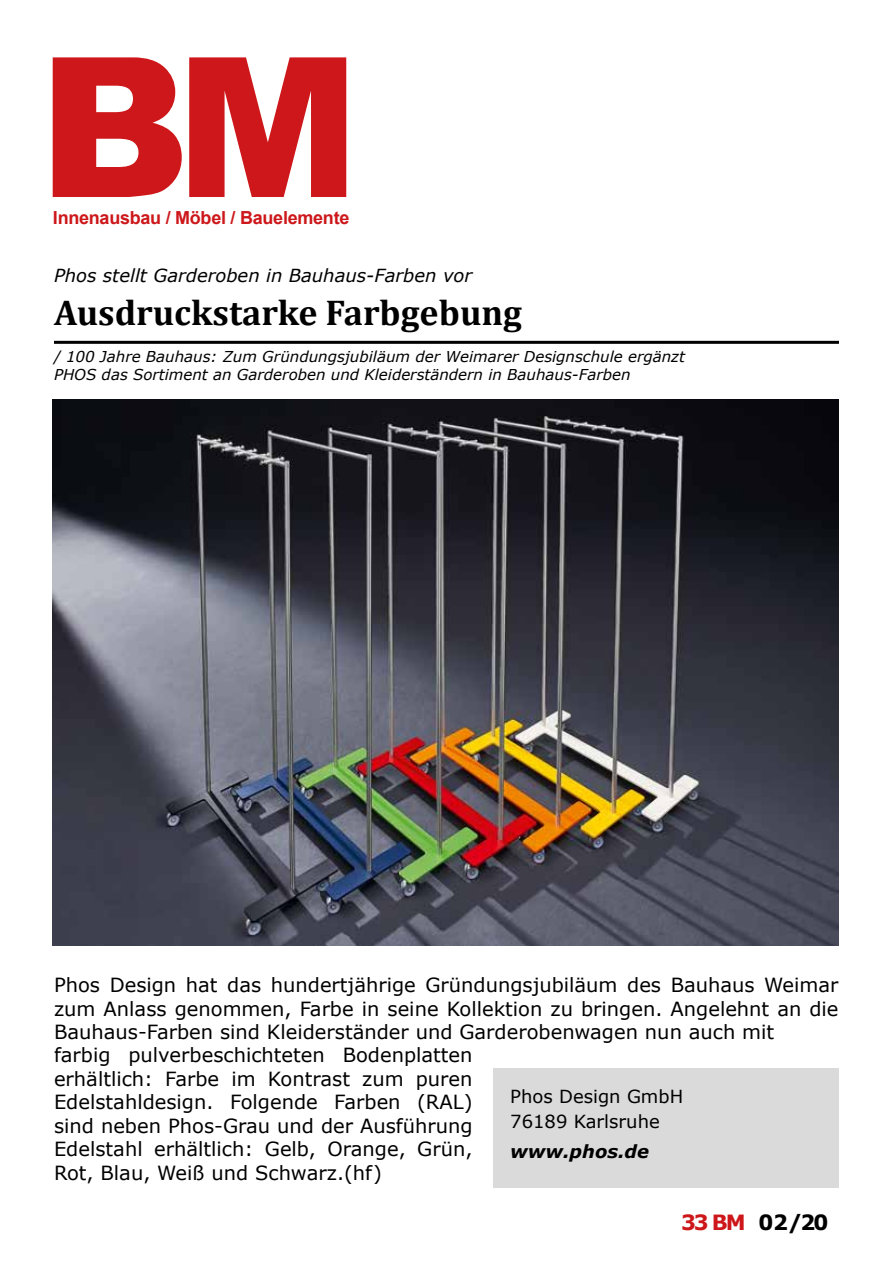
<style>
.page{position:relative;width:893px;height:1263px;background:#fff}
.page>*{position:absolute;margin:0;border:0;box-sizing:border-box;transform-origin:0 0}
.t1{font:900 195px "Arial";color:#cd171a}
.t2{font:700 36px "Cambria";color:#000}
.t3{font:700 21px "Verdana";letter-spacing:-.1em;color:#000}
.t4{font:19.5px/23.4px "Verdana";color:#000}
.t5{font:italic 18px "Verdana";color:#000}
.t6{font:700 18px "Arial";letter-spacing:-.015em;color:#cd171a}
.t7{font:18px/25.5px "Verdana";color:#000}
.t8{font:italic 700 18px "Verdana";color:#000}
.t9{font:italic 15px/18px "Verdana";color:#000}
.s1{color:#cd171a}
</style>
<div class="page">
<img style="left:53px;top:399px;width:786px;height:547px">
<hr style="left:54px;top:341px;width:785px;height:3px;background:#000">
<div style="left:493px;top:1068px;width:346px;height:119px;background:#dadada"></div>
<h1 class="t1" style="left:38px;top:-14px;width:323px">BM</h1>
<p class="t6" style="left:53px;top:205px;width:298px">Innenausbau / Möbel / Bauelemente</p>
<p class="t5" style="left:54px;top:263px;width:420px">Phos stellt Garderoben in Bauhaus-Farben vor</p>
<h2 class="t2" style="left:54px;top:287px;width:469px">Ausdruckstarke Farbgebung</h2>
<p class="t9" style="left:54px;top:348px;width:633px">/ 100 Jahre Bauhaus: Zum Gründungsjubiläum der Weimarer Designschule ergänzt<br>PHOS das Sortiment an Garderoben und Kleiderständern in Bauhaus-Farben</p>
<p class="t4" style="left:54px;top:973px;width:786px">Phos Design hat das hundertjährige Gründungsjubiläum des Bauhaus Weimar zum Anlass genommen, Farbe in seine Kollektion zu bringen. Angelehnt an die Bauhaus-Farben sind Kleiderständer und Garderobenwagen nun auch mit<br>farbig pulverbeschichteten Bodenplatten<br>erhältlich: Farbe im Kontrast zum puren<br>Edelstahldesign. Folgende Farben (RAL)<br>sind neben Phos-Grau und der Ausführung<br>Edelstahl erhältlich: Gelb, Orange, Grün,<br>Rot, Blau, Weiß und Schwarz.(hf)</p>
<p class="t7" style="left:510px;top:1083px;width:174px">Phos Design GmbH<br>76189 Karlsruhe</p>
<p class="t8" style="left:510px;top:1139px;width:140px">www.phos.de</p>
<p class="t3" style="left:681px;top:1207px;width:149px"><span class="s1">33 BM</span> 02/20</p>
</div>
